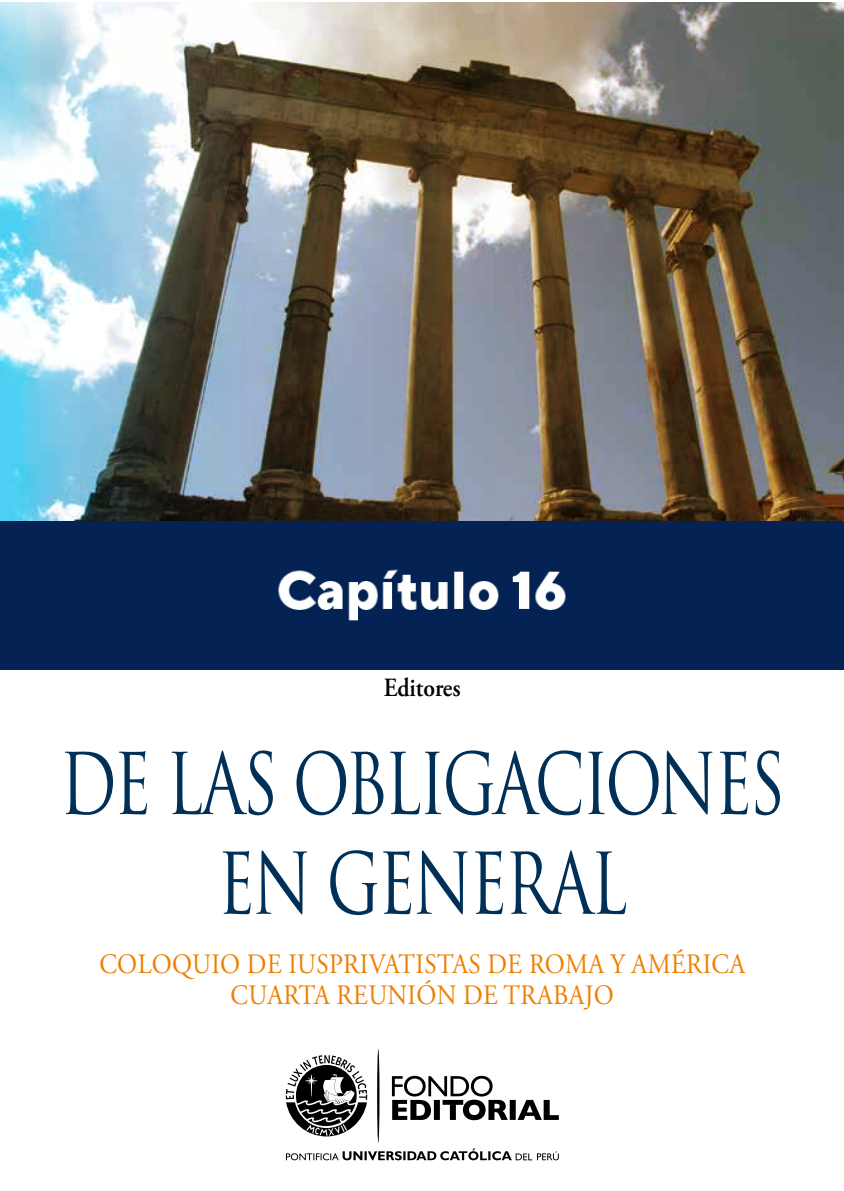
<style>
.page{position:relative;width:844px;height:1191px;background:#fff}
.page>*{position:absolute;margin:0;border:0;box-sizing:border-box;transform-origin:0 0}
.t1{font:82.6px/99.8px "Trajan Pro";letter-spacing:-.05em;color:#003057;text-align:center;scale:.76 1}
.t2{font:28px/31.5px "Adobe Garamond Pro";letter-spacing:.015em;color:#ee7f00;text-align:center;scale:.9 1}
.t3{font:600 26.25px "Adobe Garamond Pro";color:#000;scale:.9 1}
</style>
<div class="page">
<svg style="left:286px;top:1049px;width:272px;height:111px"></svg>
<img style="left:0;top:2px;width:843px;height:519px">
<div style="left:0;top:521px;width:843px;height:148px;background:#042254"></div>
<p class="t3" style="left:384px;top:672px;width:87px">Editores</p>
<h1 class="t1" style="left:59px;top:733px;width:956px">DE LAS OBLIGACIONES<br>EN GENERAL</h1>
<p class="t2" style="left:99px;top:949px;width:718px">COLOQUIO DE IUSPRIVATISTAS DE ROMA Y AMÉRICA<br>CUARTA REUNIÓN DE TRABAJO</p>
</div>
